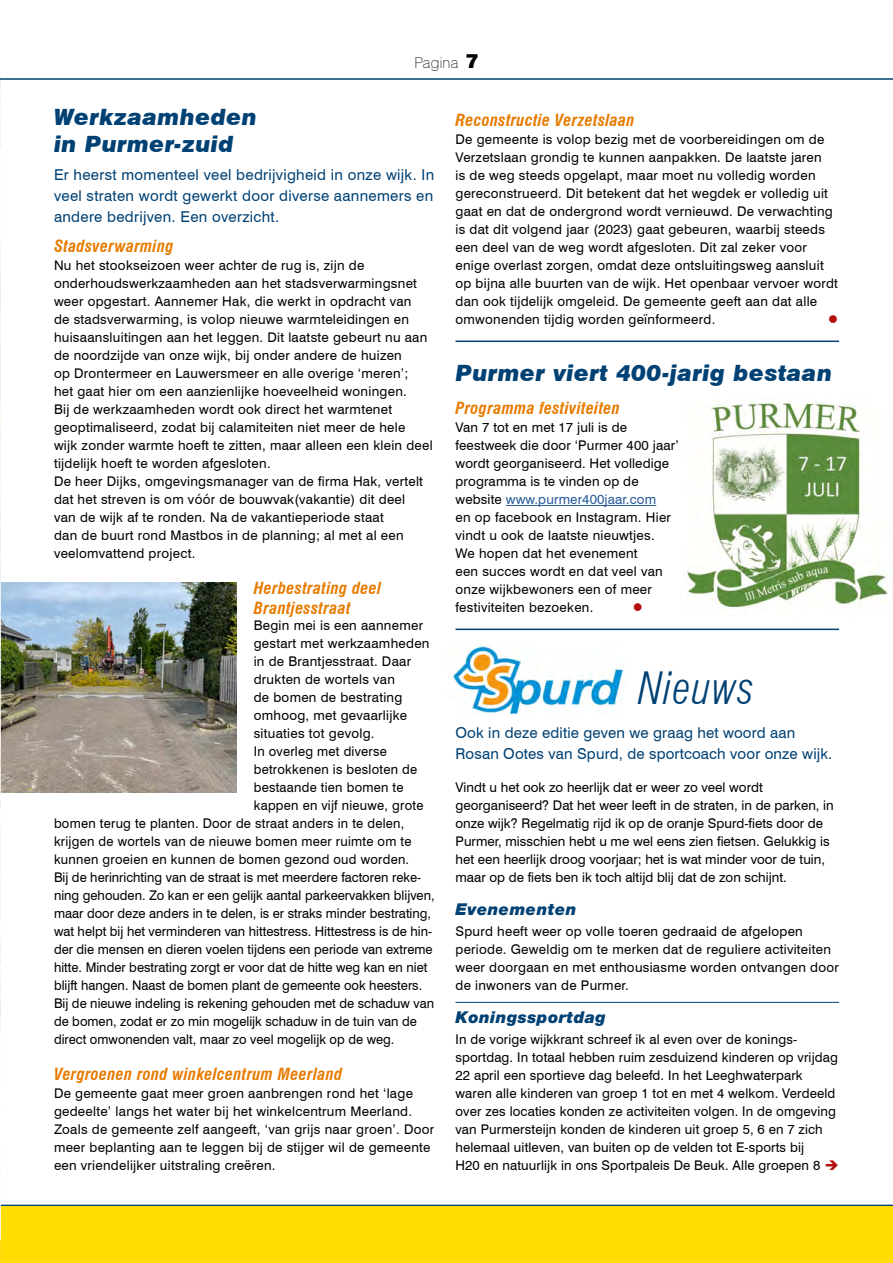
<style>
.page{position:relative;width:893px;height:1263px;background:#fff}
.page>*{position:absolute;margin:0;border:0;box-sizing:border-box;transform-origin:0 0}
.H1__Kop{font:italic 300 condensed 43.5px "Swiss 721 BT";letter-spacing:.02em;color:#004174}
.H1__Kop-2{font:italic 900 22.5px "Swiss 721 BT";letter-spacing:.02em;color:#004174}
.H2__Subkop{font:italic 700 condensed 16.35px/19.6px "Swiss 721 BT";letter-spacing:.02em;color:#e77b00}
.H4__Bieb_met_lijn{font:italic 900 16.35px "Helvetica Neue";letter-spacing:.03em;color:#004174}
.H3__Bieb_zonder_lijn{font:italic 900 16.35px "Helvetica Neue";letter-spacing:.03em;color:#004174}
.H__Introtekst{font:15px/21px "Swiss 721 BT";letter-spacing:.01em;color:#004174;text-align:justify}
.t1{font:100 15px "Swiss 721 BT";letter-spacing:.02em;color:#000}
.P__Tekst_plat{font:13.35px/18px "Swiss 721 BT";letter-spacing:.02em;color:#000}
.P__Tekst_plat-2{font:13.35px/18px "Swiss 721 BT";color:#000}
.P__Tekst_plat-3{font:13.35px "Wingdings";color:#b20e10}
.s1{font-family:"Swiss 721 BT Black No 2";font-weight:400;font-size:18px}
.s2{color:#275b9b}
.s3{color:#b20e10}
</style>
<div class="page">
<hr style="left:0;top:1205px;width:893px;height:1px;background:#004174">
<div style="left:0;top:1206px;width:893px;height:57px;background:#fd0"></div>
<hr style="left:0;top:78px;width:893px;height:2px;background:#004174">
<hr style="left:455px;top:341px;width:384px;height:1px;background:#004174">
<hr style="left:506px;top:505px;width:150px;height:1px;background:#275b9b">
<hr style="left:455px;top:629px;width:384px;height:1px;background:#004174">
<hr style="left:455px;top:1002px;width:384px;height:1px;background:#004174">
<img style="left:448px;top:646px;width:177px;height:68px">
<img style="left:1px;top:582px;width:236px;height:210px">
<img style="left:687px;top:401px;width:202px;height:209px">
<img style="left:0;top:77px;width:1px;height:1186px">
<p class="t1" style="left:414px;top:53px;width:66px">Pagina <span class="s1">7</span></p>
<h1 class="H1__Kop-2" style="left:54px;top:103px;width:204px">Werkzaamheden</h1>
<h1 class="H1__Kop-2" style="left:54px;top:130px;width:181px">in Purmer-zuid</h1>
<p class="H__Introtekst" style="left:54px;top:164px;width:382px">Er heerst momenteel veel bedrijvigheid in onze wijk. In veel straten wordt gewerkt door diverse aannemers en andere bedrijven. Een overzicht.</p>
<h2 class="H2__Subkop" style="left:54px;top:236px;width:121px">Stadsverwarming</h2>
<p class="P__Tekst_plat" style="left:54px;top:256px;width:380px">Nu het stookseizoen weer achter de rug is, zijn de onderhoudswerkzaamheden aan het stadsverwarmingsnet weer opgestart. Aannemer Hak, die werkt in opdracht van<br>de stadsverwarming, is volop nieuwe warmteleidingen en huisaansluitingen aan het leggen. Dit laatste gebeurt nu aan de noordzijde van onze wijk, bij onder andere de huizen<br>op Drontermeer en Lauwersmeer en alle overige ‘meren’;<br>het gaat hier om een aanzienlijke hoeveelheid woningen.<br>Bij de werkzaamheden wordt ook direct het warmtenet geoptimaliseerd, zodat bij calamiteiten niet meer de hele<br>wijk zonder warmte hoeft te zitten, maar alleen een klein deel tijdelijk hoeft te worden afgesloten.</p>
<p class="P__Tekst_plat" style="left:54px;top:472px;width:371px">De heer Dijks, omgevingsmanager van de firma Hak, vertelt dat het streven is om vóór de bouwvak(vakantie) dit deel van de wijk af te ronden. Na de vakantieperiode staat<br>dan de buurt rond Mastbos in de planning; al met al een veelomvattend project.</p>
<h2 class="H2__Subkop" style="left:254px;top:578px;width:129px">Herbestrating deel<br>Brantjesstraat</h2>
<p class="P__Tekst_plat" style="left:254px;top:616px;width:177px">Begin mei is een aannemer gestart met werkzaamheden in de Brantjesstraat. Daar drukten de wortels van<br>de bomen de bestrating omhoog, met gevaarlijke situaties tot gevolg.</p>
<p class="P__Tekst_plat" style="left:254px;top:742px;width:135px">In overleg met diverse</p>
<p class="P__Tekst_plat" style="left:254px;top:760px;width:165px">betrokkenen is besloten de</p>
<p class="P__Tekst_plat" style="left:254px;top:778px;width:151px">bestaande tien bomen te</p>
<p class="P__Tekst_plat" style="left:254px;top:796px;width:171px">kappen en vijf nieuwe, grote</p>
<p class="P__Tekst_plat" style="left:54px;top:814px;width:352px">bomen terug te planten. Door de straat anders in te delen,</p>
<p class="P__Tekst_plat" style="left:54px;top:832px;width:359px">krijgen de wortels van de nieuwe bomen meer ruimte om te</p>
<p class="P__Tekst_plat" style="left:54px;top:850px;width:357px">kunnen groeien en kunnen de bomen gezond oud worden.</p>
<p class="P__Tekst_plat-2" style="left:54px;top:868px;width:382px">Bij de herinrichting van de straat is met meerdere factoren reke&shy;ning gehouden. Zo kan er een gelijk aantal parkeervakken blijven, maar door deze anders in te delen, is er straks minder bestrating, wat helpt bij het verminderen van hittestress. Hittestress is de hin&shy;der die mensen en dieren voelen tijdens een periode van extreme hitte. Minder bestrating zorgt er voor dat de hitte weg kan en niet blijft hangen. Naast de bomen plant de gemeente ook heesters.<br>Bij de nieuwe indeling is rekening gehouden met de schaduw van de bomen, zodat er zo min mogelijk schaduw in de tuin van de direct omwonenden valt, maar zo veel mogelijk op de weg.</p>
<h2 class="H2__Subkop" style="left:54px;top:1064px;width:290px">Vergroenen rond winkelcentrum Meerland</h2>
<p class="P__Tekst_plat" style="left:54px;top:1084px;width:382px">De gemeente gaat meer groen aanbrengen rond het ‘lage gedeelte’ langs het water bij het winkelcentrum Meerland.<br>Zoals de gemeente zelf aangeeft, ‘van grijs naar groen’. Door meer beplanting aan te leggen bij de stijger wil de gemeente een vriendelijker uitstraling creëren.</p>
<h2 class="H2__Subkop" style="left:455px;top:110px;width:181px">Reconstructie Verzetslaan</h2>
<p class="P__Tekst_plat" style="left:455px;top:130px;width:384px">De gemeente is volop bezig met de voorbereidingen om de Verzetslaan grondig te kunnen aanpakken. De laatste jaren<br>is de weg steeds opgelapt, maar moet nu volledig worden gereconstrueerd. Dit betekent dat het wegdek er volledig uit gaat en dat de ondergrond wordt vernieuwd. De verwachting is dat dit volgend jaar (2023) gaat gebeuren, waarbij steeds een deel van de weg wordt afgesloten. Dit zal zeker voor enige overlast zorgen, omdat deze ontsluitingsweg aansluit op bijna alle buurten van de wijk. Het openbaar vervoer wordt dan ook tijdelijk omgeleid. De gemeente geeft aan dat alle omwonenden tijdig worden geïnformeerd.</p>
<p class="P__Tekst_plat-3" style="left:828px;top:312px;width:11px">●</p>
<h1 class="H1__Kop-2" style="left:455px;top:359px;width:378px">Purmer viert 400-jarig bestaan</h1>
<h2 class="H2__Subkop" style="left:455px;top:398px;width:166px">Programma festiviteiten</h2>
<p class="P__Tekst_plat" style="left:455px;top:418px;width:225px">Van 7 tot en met 17 juli is de feestweek die door ‘Purmer 400 jaar’ wordt georganiseerd. Het volledige programma is te vinden op de website <span class="s2">www.purmer400jaar.com<br></span>en op facebook en Instagram. Hier vindt u ook de laatste nieuwtjes.<br>We hopen dat het evenement<br>een succes wordt en dat veel van onze wijkbewoners een of meer festiviteiten bezoeken.</p>
<p class="P__Tekst_plat-3" style="left:633px;top:600px;width:11px">●</p>
<h1 class="H1__Kop" style="left:638px;top:662px;width:117px">Nieuws</h1>
<p class="H__Introtekst" style="left:455px;top:722px;width:378px">Ook in deze editie geven we graag het woord aan<br>Rosan Ootes van Spurd, de sportcoach voor onze wijk.</p>
<p class="P__Tekst_plat-2" style="left:455px;top:778px;width:380px">Vindt u het ook zo heerlijk dat er weer zo veel wordt georganiseerd? Dat het weer leeft in de straten, in de parken, in onze wijk? Regelmatig rijd ik op de oranje Spurd-fiets door de Purmer, misschien hebt u me wel eens zien fietsen. Gelukkig is het een heerlijk droog voorjaar; het is wat minder voor de tuin, maar op de fiets ben ik toch altijd blij dat de zon schijnt.</p>
<h3 class="H3__Bieb_zonder_lijn" style="left:455px;top:899px;width:122px">Evenementen</h3>
<p class="P__Tekst_plat" style="left:455px;top:922px;width:385px">Spurd heeft weer op volle toeren gedraaid de afgelopen periode. Geweldig om te merken dat de reguliere activiteiten weer doorgaan en met enthousiasme worden ontvangen door de inwoners van de Purmer.</p>
<h4 class="H4__Bieb_met_lijn" style="left:455px;top:1007px;width:152px">Koningssportdag</h4>
<p class="P__Tekst_plat" style="left:455px;top:1030px;width:385px">In de vorige wijkkrant schreef ik al even over de konings&shy;sportdag. In totaal hebben ruim zesduizend kinderen op vrijdag 22 april een sportieve dag beleefd. In het Leeghwaterpark waren alle kinderen van groep 1 tot en met 4 welkom. Verdeeld over zes locaties konden ze activiteiten volgen. In de omgeving van Purmersteijn konden de kinderen uit groep 5, 6 en 7 zich helemaal uitleven, van buiten op de velden tot E-sports bij<br>H20 en natuurlijk in ons Sportpaleis De Beuk. Alle groepen 8 <span class="s3">➔</span></p>
</div>
